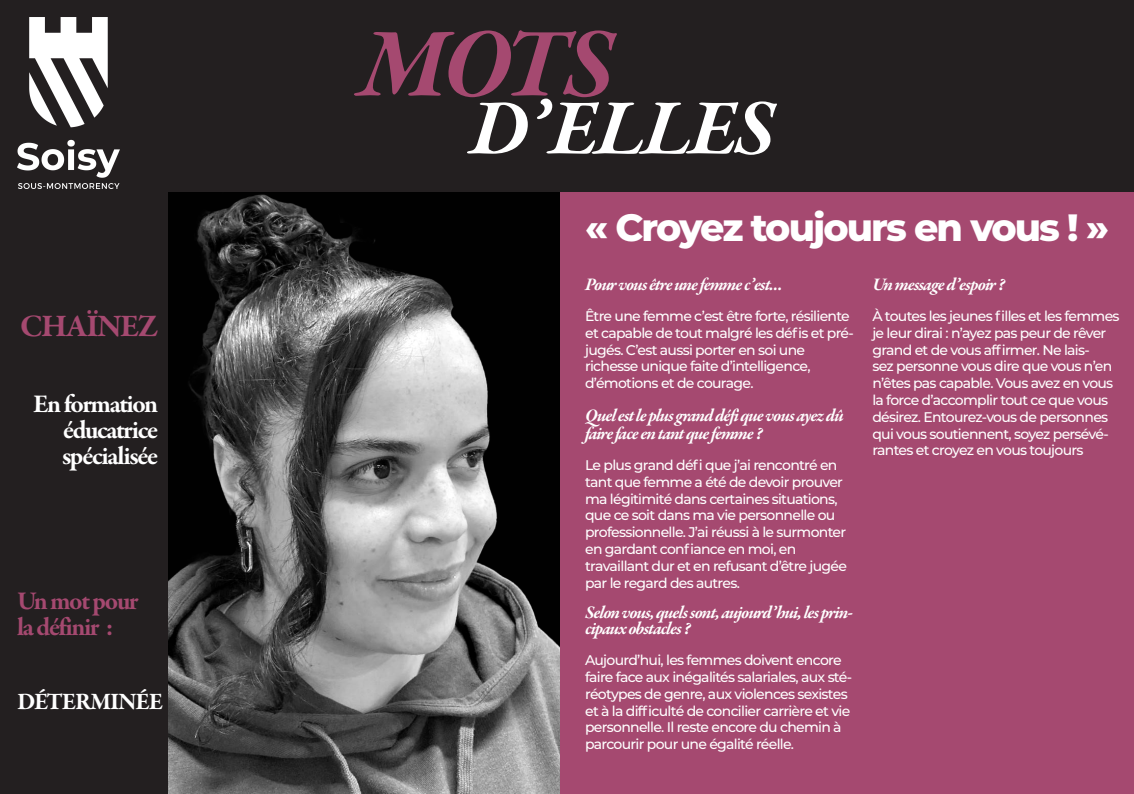
<style>
.page{position:relative;width:1134px;height:794px;background:#231f20}
.page>*{position:absolute;margin:0;border:0;box-sizing:border-box;transform-origin:0 0}
.t1{font:italic 700 100px "Garamond Premr Pro";color:#a54970}
.t2{font:italic 700 80px "Garamond Premr Pro";letter-spacing:-.035em;color:#fff}
.t3{font:800 38px "Montserrat";letter-spacing:-.05em;color:#fff}
.t4{font:700 32px "Garamond Premr Pro";letter-spacing:-.05em;color:#a54970}
.t5{font:700 26px/26px "Garamond Premr Pro";letter-spacing:-.055em;color:#fff;text-align:right}
.t6{font:700 26px "Garamond Premr Pro";letter-spacing:-.05em;color:#a54970}
.t7{font:700 24px "Garamond Premr Pro";letter-spacing:-.05em;color:#fff}
.t8{font:italic 700 18px/18px "Garamond Premr Pro";letter-spacing:-.05em;color:#fff}
.t9{font:500 14px/16.8px "Montserrat";letter-spacing:-.05em;color:#fff}
</style>
<div class="page">
<img style="left:17px;top:17px;width:102px;height:172px">
<img style="left:169px;top:193px;width:391px;height:601px">
<div style="left:560px;top:193px;width:574px;height:601px;background:#a54970"></div>
<p class="t4" style="left:20px;top:306px;width:140px">CHAÏNEZ</p>
<p class="t5" style="left:33px;top:391px;width:127px">En formation éducatrice</p>
<p class="t5" style="left:62px;top:443px;width:98px">spécialisée</p>
<p class="t6" style="left:17px;top:584px;width:123px">Un mot pour</p>
<p class="t6" style="left:17px;top:610px;width:98px">la définir :</p>
<p class="t7" style="left:17px;top:686px;width:148px">DÉTERMINÉE</p>
<p class="t1" style="left:360px;top:2px;width:255px">MOTS</p>
<p class="t2" style="left:470px;top:79px;width:306px">D’ELLES</p>
<p class="t3" style="left:585px;top:200px;width:525px">« Croyez toujours en vous ! »</p>
<p class="t8" style="left:585px;top:276px;width:199px">Pour vous être une femme c’est…</p>
<p class="t9" style="left:585px;top:307px;width:270px">Être une femme c’est être forte, résiliente et capable de tout malgré les défis et pré&shy;jugés. C’est aussi porter en soi une</p>
<p class="t9" style="left:585px;top:357px;width:227px">richesse unique faite d’intelligence, d’émotions et de courage.</p>
<p class="t8" style="left:585px;top:407px;width:260px">Quel est le plus grand défi que vous ayez dû faire face en tant que femme ?</p>
<p class="t9" style="left:585px;top:456px;width:263px">Le plus grand défi que j’ai rencontré en tant que femme a été de devoir prouver ma légitimité dans certaines situations, que ce soit dans ma vie personnelle ou professionnelle. J’ai réussi à le surmonter en gardant confiance en moi, en</p>
<p class="t9" style="left:585px;top:557px;width:263px">travaillant dur et en refusant d’être jugée par le regard des autres.</p>
<p class="t8" style="left:585px;top:605px;width:270px;line-height:16px">Selon vous, quels sont, aujourd’hui, les prin&shy;cipaux obstacles ?</p>
<p class="t9" style="left:585px;top:651px;width:269px">Aujourd’hui, les femmes doivent encore faire face aux inégalités salariales, aux sté&shy;réotypes de genre, aux violences sexistes et à la difficulté de concilier carrière et vie personnelle. Il reste encore du chemin à parcourir pour une égalité réelle.</p>
<p class="t8" style="left:872px;top:276px;width:134px">Un message d’espoir ?</p>
<p class="t9" style="left:872px;top:307px;width:249px">À toutes les jeunes filles et les femmes je leur dirai : n’ayez pas peur de rêver grand et de vous affirmer. Ne lais-<br>sez personne vous dire que vous n’en n’êtes pas capable. Vous avez en vous la force d’accomplir tout ce que vous désirez. Entourez-vous de personnes qui vous soutiennent, soyez persévé&shy;rantes et croyez en vous toujours</p>
</div>
